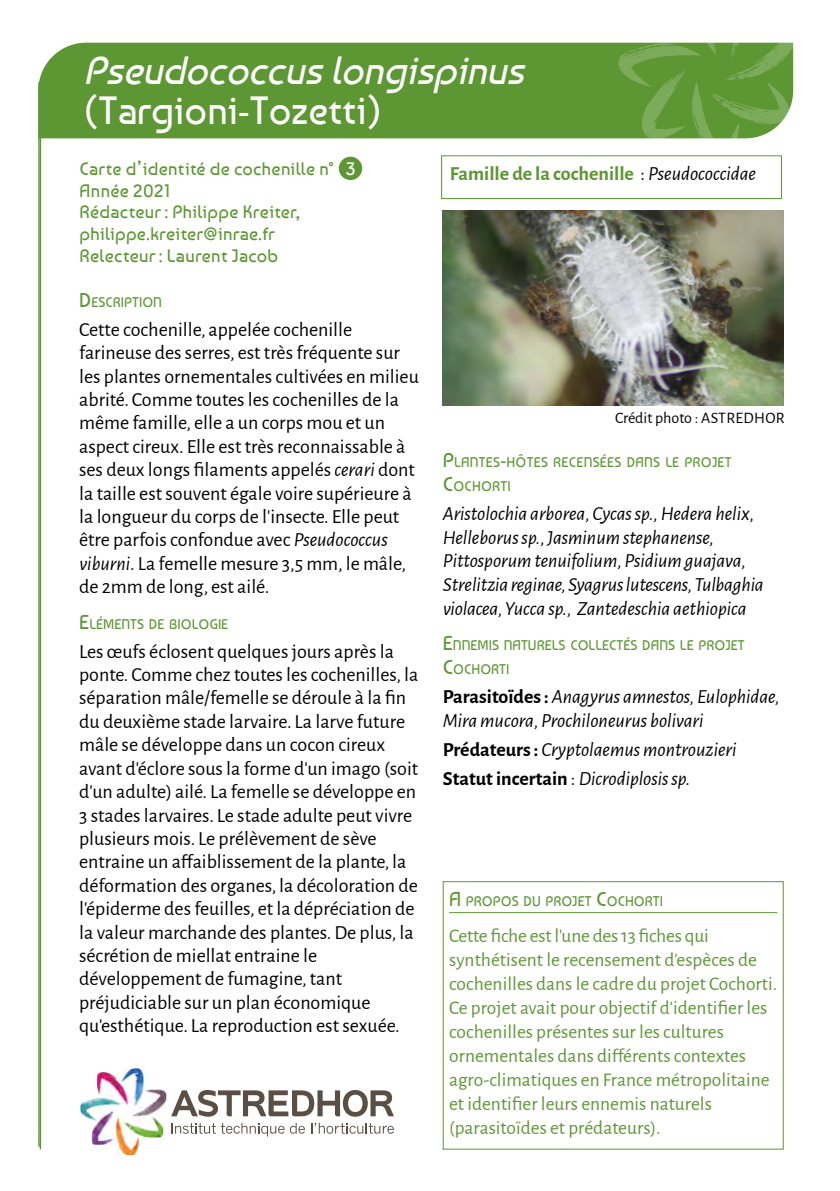
<style>
.page{position:relative;width:840px;height:1191px;background:#fff}
.page>*{position:absolute;margin:0;border:0;box-sizing:border-box;transform-origin:0 0}
.t1{font:italic 39.2px "Baumans";color:#fff}
.t2{font:39.2px "Baumans";color:#fff}
.t3{font:20px/23.4px "Alegreya Sans";color:#000}
.t4{font:italic 20px/23.6px "Alegreya Sans";color:#000}
.t5{font:700 20px "Alegreya Sans";color:#5d9733}
.t6{font:19.4px/24px "Alegreya Sans";color:#5d9733}
.t7{font:18px/21.6px "Baumans";letter-spacing:.015em;color:#5d9733}
.t8{font:18px "Baumans";color:#fff}
.t9{font:16px "Alegreya Sans";color:#000}
.t10{font:14px/24px "Baumans";color:#5d9733}
.s1{font-size:20px}
.s2{font-style:italic}
.s3{font-weight:400;color:#000}
.s4{font-weight:400;font-style:italic;color:#000}
.s5{font-weight:700;font-style:normal}
.s6{font-style:normal}
</style>
<div class="page">
<svg style="left:171px;top:1090px;width:223px;height:26px"></svg>
<svg style="left:171px;top:1122px;width:113px;height:14px"></svg>
<svg style="left:290px;top:1122px;width:15px;height:11px"></svg>
<svg style="left:311px;top:1122px;width:82px;height:11px"></svg>
<img style="left:80px;top:1068px;width:86px;height:87px">
<div style="left:39px;top:43px;width:579px;height:95px;background:#5d9733"></div>
<svg style="left:618px;top:42px;width:174px;height:118px"></svg>
<hr style="left:38px;top:82px;width:2px;height:1064px;background:#5d9733">
<hr style="left:40px;top:85px;width:1px;height:1064px;background:#5d9733">
<img style="left:442px;top:210px;width:340px;height:195px">
<div style="left:338px;top:157px;width:24px;height:23px;background:#5d9733;border-radius:50%"></div>
<div style="left:441px;top:155px;width:340px;height:44px;border:1px solid #5d9733"></div>
<hr style="left:449px;top:912px;width:327px;height:1px;background:#5d9733">
<h1 class="t1" style="left:83px;top:47px;width:452px">Pseudococcuslongispinus</h1>
<h1 class="t2" style="left:83px;top:87px;width:300px">(Targioni-Tozetti)</h1>
<p class="t7" style="left:79px;top:158px;width:256px">Carte d’identité de cochenille n°<br>Année 2021<br>Rédacteur : Philippe Kreiter, philippe.kreiter@inrae.fr<br>Relecteur : Laurent Jacob</p>
<p class="t10" style="left:79px;top:290px;width:84px"><span class="s1">D</span> ESCRIPTION</p>
<p class="t3" style="left:79px;top:317px;width:341px">Cette cochenille, appelée cochenille farineuse des serres, est très fréquente sur les plantes ornementales cultivées en milieu abrité. Comme toutes les cochenilles de la même famille, elle a un corps mou et un aspect cireux. Elle est très reconnaissable à ses deux longs filaments appelés <span class="s2">cerari</span> dont la taille est souvent égale voire supérieure à la longueur du corps de l’insecte. Elle peut être parfois confondue avec <span class="s2">Pseudococcus viburni</span>. La femelle mesure 3,5 mm, le mâle, de 2mm de long, est ailé.</p>
<p class="t10" style="left:79px;top:611px;width:151px"><span class="s1">E</span>LÉMENTS DE BIOLOGIE</p>
<p class="t3" style="left:79px;top:638px;width:340px">Les œufs éclosent quelques jours après la ponte. Comme chez toutes les cochenilles, la séparation mâle/femelle se déroule à la fin du deuxième stade larvaire. La larve future mâle se développe dans un cocon cireux avant d’éclore sous la forme d’un imago (soit d’un adulte) ailé. La femelle se développe en 3 stades larvaires. Le stade adulte peut vivre plusieurs mois. Le prélèvement de sève entraine un affaiblissement de la plante, la déformation des organes, la décoloration de l’épiderme des feuilles, et la dépréciation de la valeur marchande des plantes. De plus, la sécrétion de miellat entraine le développement de fumagine, tant préjudiciable sur un plan économique qu’esthétique. La reproduction est sexuée.</p>
<p class="t8" style="left:345px;top:158px;width:11px">3</p>
<p class="t5" style="left:449px;top:159px;width:307px">Famille de la cochenille <span class="s3">:</span> <span class="s4">Pseudococcidae</span></p>
<p class="t9" style="left:614px;top:407px;width:171px">Crédit photo : ASTREDHOR</p>
<p class="t10" style="left:442px;top:450px;width:290px"><span class="s1">P</span>LANTES<span class="s1">-</span>HÔTES RECENSÉES DANS LE PROJET<br><span class="s1">C</span>OCHORTI</p>
<p class="t4" style="left:442px;top:501px;width:322px">Aristolochia arborea, Cycas sp., Hedera helix, Helleborus sp., Jasminum stephanense, Pittosporum tenuifolium, Psidium guajava, Strelitzia reginae, Syagrus lutescens, Tulbaghia violacea, Yucca sp., Zantedeschia aethiopica</p>
<p class="t10" style="left:442px;top:633px;width:303px"><span class="s1">E</span>NNEMIS NATURELS COLLECTÉS DANS LE PROJET<br><span class="s1">C</span>OCHORTI</p>
<p class="t4" style="left:442px;top:684px;width:338px"><span class="s5">Parasito¨ides :</span> Anagyrus amnestos, Eulophidae,<br>Mira mucora, Prochiloneurus bolivari</p>
<p class="t4" style="left:442px;top:734px;width:295px;line-height:29.2px"><span class="s5">Prédateurs :</span> Cryptolaemus montrouzieri<br><span class="s5">Statut incertain</span> <span class="s6">:</span> Dicrodiplosis sp.</p>
<p class="t10" style="left:449px;top:889px;width:215px"><span class="s1">A</span> PROPOS DU PROJET <span class="s1">C</span>OCHORTI</p>
<p class="t6" style="left:449px;top:922px;width:329px">Cette fiche est l’une des 13 fiches qui synthétisent le recensement d’espèces de cochenilles dans le cadre du projet Cochorti.<br>Ce projet avait pour objectif d'identifier les cochenilles présentes sur les cultures ornementales dans différents contextes agro-climatiques en France métropolitaine et identifier leurs ennemis naturels (parasitoïdes et prédateurs).</p>
</div>
